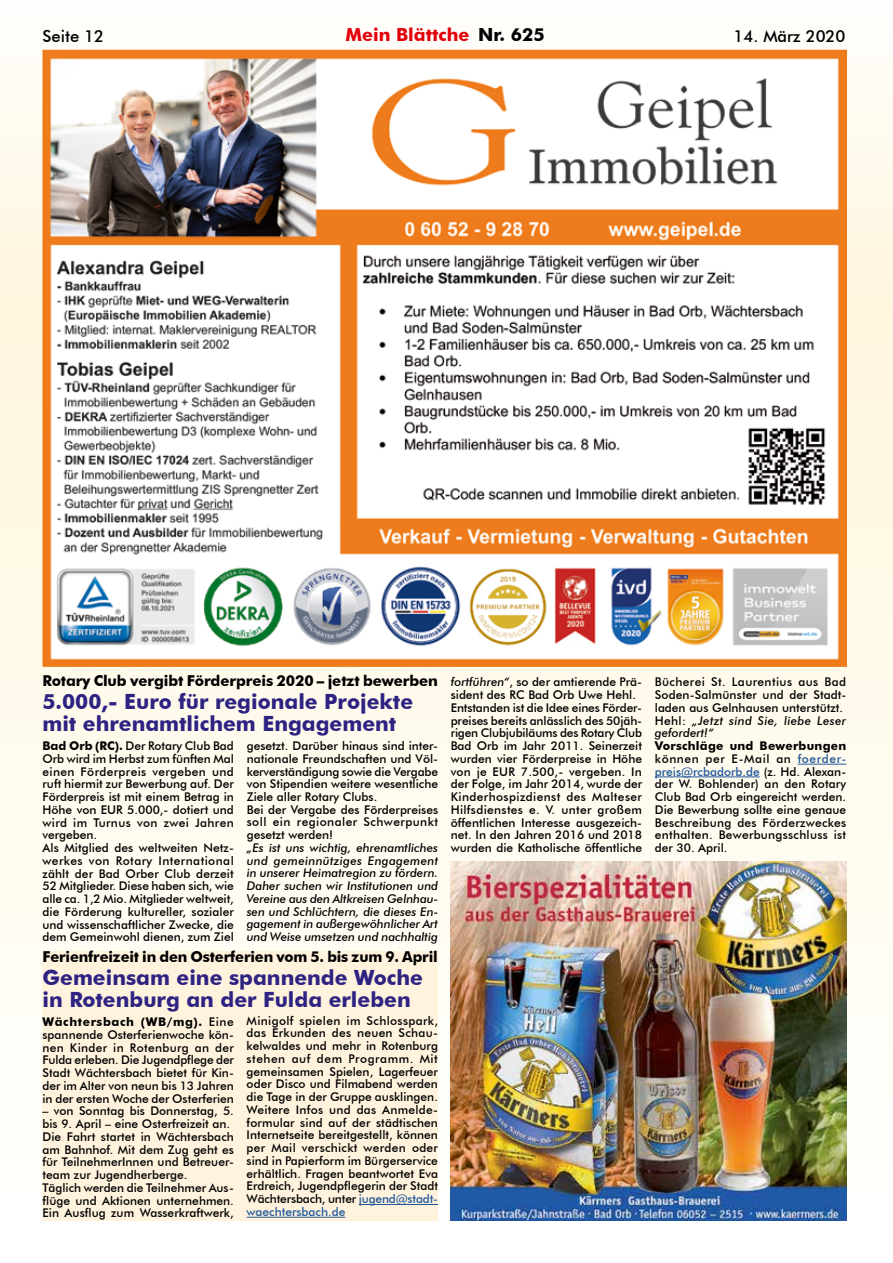
<style>
.page{position:relative;width:893px;height:1263px;background:#fff}
.page>*{position:absolute;margin:0;border:0;box-sizing:border-box;transform-origin:0 0}
.t1{font:700 21px/22.5px "Futura BT";color:#2e2382}
.t2{font:700 18px "Futura BT";color:#e3000b}
.t3{font:500 16.5px "Futura BT";color:#000}
.t4{font:700 15px "Futura BT";letter-spacing:-.01em;color:#000}
.t5{font:500 12px/12.8px "Futura BT";color:#000}
.t6{font:italic 500 12px/12.8px "Futura BT";color:#000;text-align:justify}
.s1{color:#000}
.s2{font-weight:700}
.s3{color:#22599b}
.s4{font-style:italic}
</style>
<div class="page">
<img style="left:0;top:49px;width:893px;height:1172px">
<div style="left:43px;top:951px;width:395px;height:269px;background:#fff3de"></div>
<img style="left:451px;top:862px;width:395px;height:358px">
<img style="left:43px;top:50px;width:803px;height:616px">
<hr style="left:798px;top:764px;width:48px;height:1px;background:#22599b">
<hr style="left:655px;top:776px;width:105px;height:1px;background:#22599b">
<hr style="left:359px;top:1204px;width:79px;height:1px;background:#22599b">
<hr style="left:247px;top:1217px;width:98px;height:1px;background:#22599b">
<h3 class="t3" style="left:43px;top:26px;width:63px">Seite 12</h3>
<h2 class="t2" style="left:345px;top:24px;width:201px">Mein Blättche <span class="s1">Nr. 625</span></h2>
<h3 class="t3" style="left:733px;top:26px;width:114px">14. März 2020</h3>
<p class="t4" style="left:43px;top:672px;width:397px">Rotary Club vergibt Förderpreis 2020 – jetzt bewerben</p>
<h1 class="t1" style="left:43px;top:690px;width:372px">5.000,- Euro für regionale Projekte mit ehrenamtlichem Engagement</h1>
<p class="t5" style="left:43px;top:739px;width:193px"><span class="s2">Bad Orb (RC).</span> Der Rotary Club Bad<br>Orb wird im Herbst zum fünften Mal einen Förderpreis vergeben und ruft hiermit zur Bewerbung auf. Der<br>Förderpreis ist mit einem Betrag in<br>Höhe von EUR 5.000,- dotiert und wird im Turnus von zwei Jahren vergeben.<br>Als Mitglied des weltweiten Netz&shy;werkes von Rotary International zählt der Bad Orber Club derzeit<br>52 Mitglieder. Diese haben sich, wie alle ca. 1,2 Mio. Mitglieder weltweit, die Förderung kultureller, sozialer und wissenschaftlicher Zwecke, die dem Gemeinwohl dienen, zum Ziel</p>
<p class="t5" style="left:247px;top:739px;width:193px">gesetzt. Darüber hinaus sind inter&shy;nationale Freundschaften und Völ&shy;kerverständigung sowie die Vergabe von Stipendien weitere wesentliche<br>Ziele aller Rotary Clubs.<br>Bei der Vergabe des Förderpreises soll ein regionaler Schwerpunkt gesetzt werden!</p>
<p class="t6" style="left:247px;top:841px;width:193px">„Es ist uns wichtig, ehrenamtliches und gemeinnütziges Engagement in unserer Heimatregion zu fördern.<br>Daher suchen wir Institutionen und Vereine aus den Altkreisen Gelnhau&shy;sen und Schlüchtern, die dieses En&shy;gagement in außergewöhnlicher Art und Weise umsetzen und nachhaltig</p>
<p class="t4" style="left:43px;top:948px;width:397px">Ferienfreizeit in den Osterferien vom 5. bis zum 9. April</p>
<h1 class="t1" style="left:43px;top:966px;width:382px">Gemeinsam eine spannende Woche in Rotenburg an der Fulda erleben</h1>
<p class="t5" style="left:43px;top:1015px;width:193px;text-align:justify"><span class="s2">Wächtersbach (WB/mg).</span> Eine spannende Osterferienwoche kön&shy;nen Kinder in Rotenburg an der Fulda erleben. Die Jugendpflege der Stadt Wächtersbach bietet für Kin&shy;der im Alter von neun bis 13 Jahren in der ersten Woche der Osterferien</p>
<p class="t5" style="left:43px;top:1105px;width:193px">– von Sonntag bis Donnerstag, 5. bis 9. April – eine Osterfreizeit an.<br>Die Fahrt startet in Wächtersbach am Bahnhof. Mit dem Zug geht es für TeilnehmerInnen und Betreuer&shy;team zur Jugendherberge.<br>Täglich werden die Teilnehmer Aus&shy;flüge und Aktionen unternehmen.<br>Ein Ausflug zum Wasserkraftwerk,</p>
<p class="t5" style="left:247px;top:1014px;width:193px;text-align:justify">Minigolf spielen im Schlosspark, das Erkunden des neuen Schau&shy;kelwaldes und mehr in Rotenburg stehen auf dem Programm. Mit gemeinsamen Spielen, Lagerfeuer oder Disco und Filmabend werden die Tage in der Gruppe ausklingen.<br>Weitere Infos und das Anmelde&shy;formular sind auf der städtischen Internetseite bereitgestellt, können per Mail verschickt werden oder sind in Papierform im Bürgerservice erhältlich. Fragen beantwortet Eva Erdreich, Jugendpflegerin der Stadt Wächtersbach, unter <span class="s3">jugend@stadt&shy;waechtersbach.de</span></p>
<p class="t5" style="left:451px;top:676px;width:193px"><span class="s4">fortführen“</span>, so der amtierende Prä&shy;sident des RC Bad Orb Uwe Hehl.<br>Entstanden ist die Idee eines Förder&shy;preises bereits anlässlich des 50jäh&shy;rigen Clubjubiläums des Rotary Club Bad Orb im Jahr 2011. Seinerzeit wurden vier Förderpreise in Höhe von je EUR 7.500,- vergeben. In der Folge, im Jahr 2014, wurde der Kinderhospizdienst des Malteser Hilfsdienstes e. V. unter großem öffentlichen Interesse ausgezeich&shy;net. In den Jahren 2016 und 2018 wurden die Katholische öffentliche</p>
<p class="t5" style="left:655px;top:676px;width:193px">Bücherei St. Laurentius aus Bad<br>Soden-Salmünster und der Stadt&shy;laden aus Gelnhausen unterstützt.<br>Hehl: <span class="s4">„Jetzt sind Sie, liebe Leser gefordert!“</span></p>
<p class="t5" style="left:655px;top:739px;width:193px;text-align:justify"><span class="s2">Vorschläge und Bewerbungen </span>können per E-Mail an <span class="s3">foerder&shy;preis@rcbadorb.de</span> (z. Hd. Alexan&shy;der W. Bohlender) an den Rotary Club Bad Orb eingereicht werden.<br>Die Bewerbung sollte eine genaue Beschreibung des Förderzweckes enthalten. Bewerbungsschluss ist der 30. April.</p>
</div>
